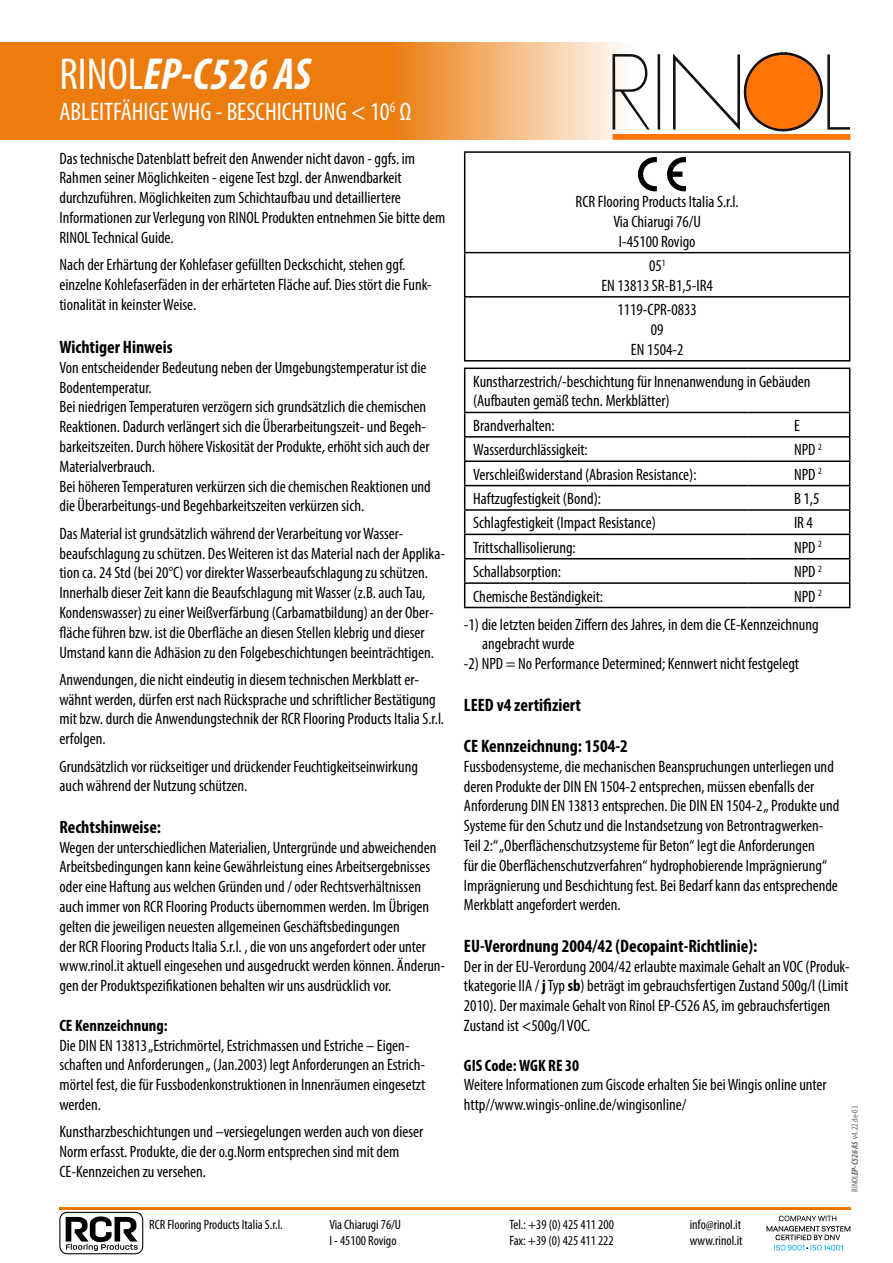
<style>
.page{position:relative;width:893px;height:1263px;background:#fff}
.page>*{position:absolute;margin:0;border:0;box-sizing:border-box;transform-origin:0 0}
.t1{font:italic 700 condensed 45px "Myriad Pro";color:#fff}
.t2{font:condensed 25.5px "Myriad Pro";color:#fff}
.t3{font:700 condensed 18px "Myriad Pro";color:#000}
.t4{font:condensed 16.5px/19.8px "Myriad Pro";color:#000}
.t5{font:700 condensed 16.5px "Myriad Pro";color:#000}
.t6{font:condensed 13.5px/16.2px "Myriad Pro";color:#000}
.t7{font:condensed 9px "Myriad Pro";color:#67676b}
.s1{font-weight:400;font-style:normal}
.s2{font-weight:700}
.s3{font-weight:700;font-style:italic}
</style>
<div class="page">
<hr style="left:464px;top:151px;width:386px;height:2px;background:#000">
<hr style="left:464px;top:153px;width:1px;height:99px;background:#000">
<hr style="left:849px;top:153px;width:1px;height:99px;background:#000">
<hr style="left:464px;top:252px;width:386px;height:1px;background:#000">
<hr style="left:464px;top:253px;width:1px;height:43px;background:#000">
<hr style="left:849px;top:253px;width:1px;height:43px;background:#000">
<hr style="left:464px;top:296px;width:386px;height:2px;background:#000">
<hr style="left:464px;top:298px;width:1px;height:62px;background:#000">
<hr style="left:849px;top:298px;width:1px;height:62px;background:#000">
<hr style="left:464px;top:360px;width:386px;height:2px;background:#000">
<hr style="left:464px;top:368px;width:283px;height:1px;background:#000">
<hr style="left:464px;top:369px;width:1px;height:43px;background:#000">
<hr style="left:747px;top:368px;width:103px;height:1px;background:#000">
<hr style="left:849px;top:369px;width:1px;height:43px;background:#000">
<hr style="left:464px;top:412px;width:283px;height:1px;background:#000">
<hr style="left:747px;top:412px;width:103px;height:1px;background:#000">
<hr style="left:464px;top:436px;width:283px;height:2px;background:#000">
<hr style="left:747px;top:436px;width:103px;height:2px;background:#000">
<hr style="left:464px;top:460px;width:283px;height:2px;background:#000">
<hr style="left:747px;top:460px;width:103px;height:2px;background:#000">
<hr style="left:464px;top:485px;width:283px;height:1px;background:#000">
<hr style="left:747px;top:485px;width:103px;height:1px;background:#000">
<hr style="left:464px;top:509px;width:283px;height:2px;background:#000">
<hr style="left:747px;top:509px;width:103px;height:2px;background:#000">
<hr style="left:464px;top:534px;width:283px;height:1px;background:#000">
<hr style="left:747px;top:534px;width:103px;height:1px;background:#000">
<hr style="left:464px;top:558px;width:283px;height:1px;background:#000">
<hr style="left:747px;top:558px;width:103px;height:1px;background:#000">
<hr style="left:464px;top:582px;width:283px;height:2px;background:#000">
<svg style="left:464px;top:413px;width:1px;height:194px"></svg>
<hr style="left:747px;top:582px;width:103px;height:2px;background:#000">
<svg style="left:849px;top:413px;width:1px;height:194px"></svg>
<hr style="left:464px;top:607px;width:283px;height:1px;background:#000">
<hr style="left:747px;top:607px;width:103px;height:1px;background:#000">
<svg style="left:638px;top:157px;width:19px;height:34px"></svg>
<svg style="left:667px;top:157px;width:19px;height:34px"></svg>
<hr style="left:59px;top:1207px;width:791px;height:2px;background:#ea7500">
<svg style="left:0;top:42px;width:851px;height:98px;background:#ef9943"></svg>
<svg style="left:612px;top:54px;width:38px;height:76px"></svg>
<svg style="left:657px;top:54px;width:3px;height:76px"></svg>
<svg style="left:673px;top:52px;width:177px;height:80px"></svg>
<div style="left:612px;top:134px;width:238px;height:6px;background:#ff7406"></div>
<svg style="left:59px;top:1212px;width:84px;height:42px"></svg>
<svg style="left:766px;top:1215px;width:84px;height:36px"></svg>
<h1 class="t1" style="left:60px;top:46px;width:253px"><span class="s1">RINOL</span>EP-C526 AS</h1>
<h2 class="t2" style="left:60px;top:96px;width:353px">ABLEITFÄHIGE WHG - BESCHICHTUNG &lt; 10<sup>6</sup> Ω</h2>
<p class="t4" style="left:59px;top:148px;width:388px">Das technische Datenblatt befreit den Anwender nicht davon - ggfs. im Rahmen seiner Möglichkeiten - eigene Test bzgl. der Anwendbarkeit durchzuführen. Möglichkeiten zum Schichtaufbau und detailliertere Informationen zur Verlegung von RINOL Produkten entnehmen Sie bitte dem RINOL Technical Guide.</p>
<p class="t4" style="left:59px;top:255px;width:374px">Nach der Erhärtung der Kohlefaser gefüllten Deckschicht, stehen ggf. einzelne Kohlefaserfäden in der erhärteten Fläche auf. Dies stört die Funk&shy;tionalität in keinster Weise.</p>
<p class="t3" style="left:59px;top:336px;width:115px">Wichtiger Hinweis</p>
<p class="t4" style="left:59px;top:357px;width:373px">Von entscheidender Bedeutung neben der Umgebungstemperatur ist die Bodentemperatur.<br>Bei niedrigen Temperaturen verzögern sich grundsätzlich die chemischen Reaktionen. Dadurch verlängert sich die Überarbeitungszeit- und Begeh&shy;barkeitszeiten. Durch höhere Viskosität der Produkte, erhöht sich auch der Materialverbrauch.<br>Bei höheren Temperaturen verkürzen sich die chemischen Reaktionen und die Überarbeitungs-und Begehbarkeitszeiten verkürzen sich.</p>
<p class="t4" style="left:59px;top:523px;width:387px">Das Material ist grundsätzlich während der Verarbeitung vor Wasser&shy;beaufschlagung zu schützen. Des Weiteren ist das Material nach der Applika&shy;tion ca. 24 Std (bei 20°C) vor direkter Wasserbeaufschlagung zu schützen.<br>Innerhalb dieser Zeit kann die Beaufschlagung mit Wasser (z.B. auch Tau, Kondenswasser) zu einer Weißverfärbung (Carbamatbildung) an der Ober&shy;fläche führen bzw. ist die Oberfläche an diesen Stellen klebrig und dieser Umstand kann die Adhäsion zu den Folgebeschichtungen beeinträchtigen.</p>
<p class="t4" style="left:59px;top:669px;width:386px">Anwendungen, die nicht eindeutig in diesem technischen Merkblatt er&shy;wähnt werden, dürfen erst nach Rücksprache und schriftlicher Bestätigung mit bzw. durch die Anwendungstechnik der RCR Flooring Products Italia S.r.l. erfolgen.</p>
<p class="t4" style="left:59px;top:756px;width:360px">Grundsätzlich vor rückseitiger und drückender Feuchtigkeitseinwirkung auch während der Nutzung schützen.</p>
<p class="t3" style="left:59px;top:815px;width:103px">Rechtshinweise:</p>
<p class="t4" style="left:59px;top:837px;width:387px">Wegen der unterschiedlichen Materialien, Untergründe und abweichenden Arbeitsbedingungen kann keine Gewährleistung eines Arbeitsergebnisses oder eine Haftung aus welchen Gründen und / oder Rechtsverhältnissen auch immer von RCR Flooring Products übernommen werden. Im Übrigen gelten die jeweiligen neuesten allgemeinen Geschäftsbedingungen<br>der RCR Flooring Products Italia S.r.l. , die von uns angefordert oder unter www.rinol.it aktuell eingesehen und ausgedruckt werden können. Änderun&shy;gen der Produktspezifikationen behalten wir uns ausdrücklich vor.</p>
<p class="t5" style="left:59px;top:1015px;width:110px">CE Kennzeichnung:</p>
<p class="t4" style="left:59px;top:1035px;width:367px">Die DIN EN 13813 „Estrichmörtel, Estrichmassen und Estriche – Eigen&shy;schaften und Anforderungen „ (Jan.2003) legt Anforderungen an Estrich&shy;mörtel fest, die für Fussbodenkonstruktionen in Innenräumen eingesetzt werden.</p>
<p class="t4" style="left:59px;top:1122px;width:365px">Kunstharzbeschichtungen und –versiegelungen werden auch von dieser<br>Norm erfasst. Produkte, die der o.g.Norm entsprechen sind mit dem<br>CE-Kennzeichen zu versehen.</p>
<p class="t4" style="left:576px;top:191px;width:165px;text-align:center">RCR Flooring Products Italia S.r.l.<br>Via Chiarugi 76/U<br>I-45100 Rovigo</p>
<p class="t4" style="left:601px;top:255px;width:113px;text-align:center">05<sup>1<br></sup>EN 13813 SR-B1,5-IR4</p>
<p class="t4" style="left:617px;top:300px;width:81px;text-align:center">1119-CPR-0833<br>09<br>EN 1504-2</p>
<p class="t4" style="left:473px;top:371px;width:339px">Kunstharzestrich/-beschichtung für Innenanwendung in Gebäuden (Aufbauten gemäß techn. Merkblätter)</p>
<p class="t4" style="left:473px;top:415px;width:83px">Brandverhalten:</p>
<p class="t4" style="left:794px;top:415px;width:7px">E</p>
<p class="t4" style="left:473px;top:440px;width:116px">Wasserdurchlässigkeit:</p>
<p class="t4" style="left:794px;top:440px;width:29px">NPD <sup>2</sup></p>
<p class="t4" style="left:473px;top:464px;width:225px">Verschleißwiderstand (Abrasion Resistance):</p>
<p class="t4" style="left:794px;top:464px;width:29px">NPD <sup>2</sup></p>
<p class="t4" style="left:473px;top:488px;width:129px">Haftzugfestigkeit (Bond):</p>
<p class="t4" style="left:794px;top:488px;width:27px">B 1,5</p>
<p class="t4" style="left:473px;top:513px;width:184px">Schlagfestigkeit (Impact Resistance)</p>
<p class="t4" style="left:794px;top:513px;width:20px">IR 4</p>
<p class="t4" style="left:473px;top:537px;width:104px">Trittschallisolierung:</p>
<p class="t4" style="left:794px;top:537px;width:29px">NPD <sup>2</sup></p>
<p class="t4" style="left:473px;top:562px;width:89px">Schallabsorption:</p>
<p class="t4" style="left:794px;top:562px;width:29px">NPD <sup>2</sup></p>
<p class="t4" style="left:473px;top:586px;width:131px">Chemische Beständigkeit:</p>
<p class="t4" style="left:464px;top:582px;width:359px;line-height:28px;text-align:right">NPD <sup>2<br></sup>-1) die letzten beiden Ziffern des Jahres, in dem die CE-Kennzeichnung</p>
<p class="t4" style="left:464px;top:634px;width:337px;text-indent:18px">angebracht wurde<br>-2) NPD = No Performance Determined; Kennwert nicht festgelegt</p>
<p class="t3" style="left:464px;top:693px;width:119px">LEED v4 zertifiziert</p>
<p class="t3" style="left:464px;top:735px;width:165px">CE Kennzeichnung: 1504-2</p>
<p class="t4" style="left:464px;top:756px;width:377px">Fussbodensysteme, die mechanischen Beanspruchungen unterliegen und deren Produkte der DIN EN 1504-2 entsprechen, müssen ebenfalls der Anforderung DIN EN 13813 entsprechen. Die DIN EN 1504-2 „ Produkte und Systeme für den Schutz und die Instandsetzung von Betrontragwerken-Teil 2:“ „Oberflächenschutzsysteme für Beton“ legt die Anforderungen<br>für die Oberflächenschutzverfahren“ hydrophobierende Imprägnierung“ Imprägnierung und Beschichtung fest. Bei Bedarf kann das entsprechende Merkblatt angefordert werden.</p>
<p class="t3" style="left:464px;top:934px;width:295px">EU-Verordnung 2004/42 (Decopaint-Richtlinie):</p>
<p class="t4" style="left:464px;top:956px;width:387px">Der in der EU-Verordung 2004/42 erlaubte maximale Gehalt an VOC (Produk&shy;tkategorie IIA / <span class="s2">j</span> Typ <span class="s2">sb</span>) beträgt im gebrauchsfertigen Zustand 500g/l (Limit 2010). Der maximale Gehalt von Rinol EP-C526 AS, im gebrauchsfertigen Zustand ist &lt;500g/l VOC.</p>
<p class="t5" style="left:464px;top:1055px;width:117px">GIS Code: WGK RE 30</p>
<p class="t4" style="left:464px;top:1075px;width:364px">Weitere Informationen zum Giscode erhalten Sie bei Wingis online unter http//www.wingis-online.de/wingisonline/</p>
<p class="t7" style="left:849px;top:1192px;width:88px;rotate:-90deg">RINOL<span class="s3">EP-C526 AS</span> v4.22 de-03</p>
<p class="t6" style="left:149px;top:1216px;width:135px">RCR Flooring Products Italia S.r.l.</p>
<p class="t6" style="left:329px;top:1216px;width:73px">Via Chiarugi 76/U<br>I - 45100 Rovigo</p>
<p class="t6" style="left:510px;top:1216px;width:106px">Tel.: +39 (0) 425 411 200<br>Fax: +39 (0) 425 411 222</p>
<p class="t6" style="left:690px;top:1216px;width:54px">info@rinol.it www.rinol.it</p>
</div>
